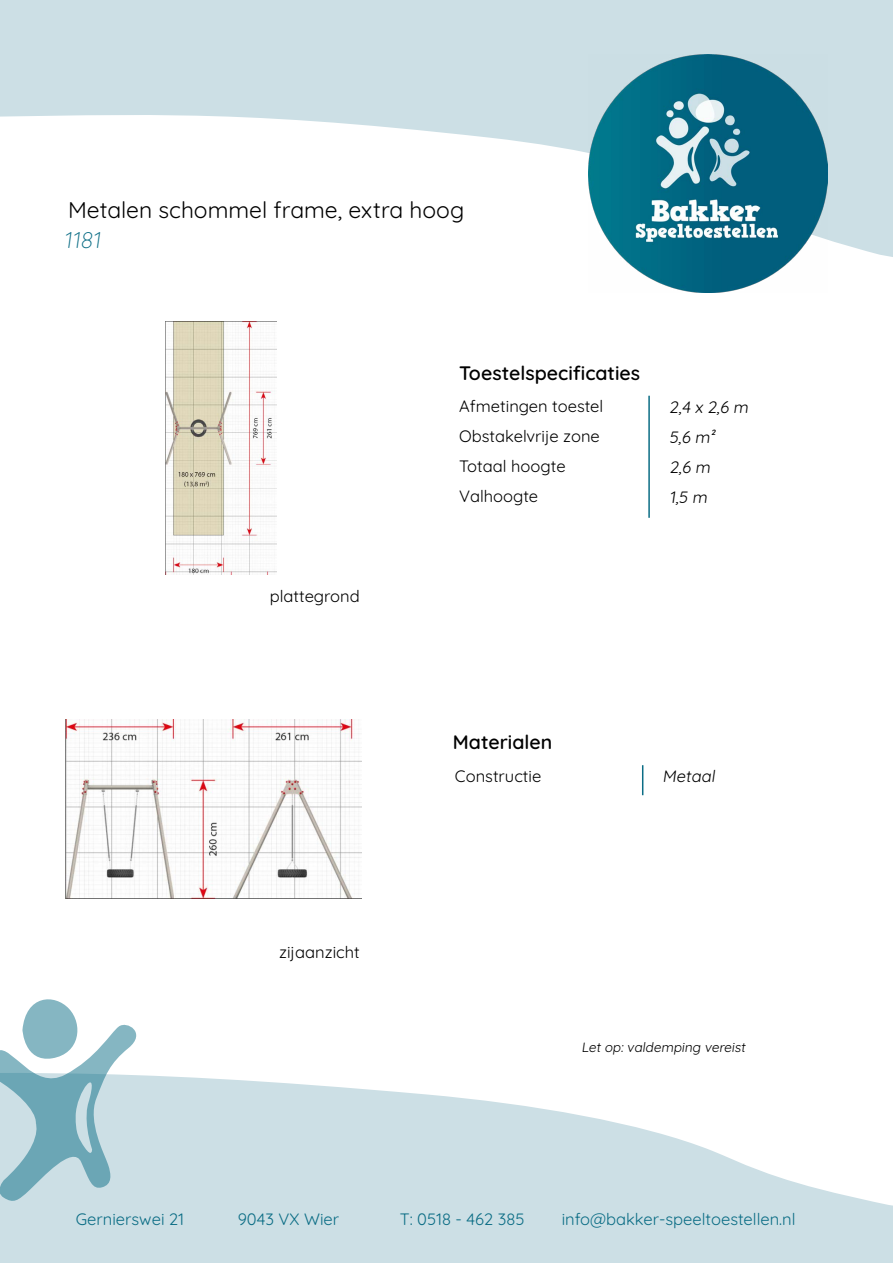
<style>
.page{position:relative;width:893px;height:1263px;background:#fff}
.page>*{position:absolute;margin:0;border:0;box-sizing:border-box;transform-origin:0 0}
.t1{font:22.8px "Quicksand";color:#000}
.t2{font:300 22.8px "Quicksand";color:#0b6d85}
.t3{font:600 19.5px "Quicksand";color:#000}
.t4{font:16.5px/30px "Quicksand";color:#000}
.t5{font:16.5px "Quicksand";color:#0b6d85}
.t6{font:13.5px "Quicksand";color:#000}
</style>
<div class="page">
<svg style="left:0;top:0;width:893px;height:257px;fill:#ccdfe5"></svg>
<img style="left:589px;top:54px;width:238px;height:238px">
<svg style="left:0;top:1075px;width:893px;height:188px;fill:#ccdfe5"></svg>
<svg style="left:0;top:999px;width:136px;height:202px"></svg>
<img style="left:166px;top:321px;width:111px;height:253px">
<img style="left:65px;top:719px;width:296px;height:180px">
<hr style="left:648px;top:396px;width:2px;height:122px;background:#0b6d85">
<hr style="left:642px;top:765px;width:1px;height:30px;background:#0b6d85">
<h1 class="t1" style="left:68px;top:193px;width:398px">Metalen schommel frame, extra hoog</h1>
<h1 class="t2" style="left:64px;top:222px;width:43px">1181</h1>
<p class="t4" style="left:270px;top:580px;width:91px">plattegrond</p>
<p class="t4" style="left:279px;top:936px;width:82px">zijaanzicht</p>
<p class="t3" style="left:459px;top:358px;width:182px">Toestelspecificaties</p>
<p class="t4" style="left:459px;top:390px;width:146px">Afmetingen toestel<br>Obstakelvrije zone<br>Totaal hoogte<br>Valhoogte</p>
<p class="t4" style="left:669px;top:390px;width:83px">2,4 x 2,6 m<br>5,6 m²<br>2,6 m<br>1,5 m</p>
<p class="t3" style="left:453px;top:727px;width:101px">Materialen</p>
<p class="t4" style="left:455px;top:759px;width:88px">Constructie</p>
<p class="t4" style="left:662px;top:759px;width:57px">Metaal</p>
<p class="t6" style="left:581px;top:1037px;width:168px">Let op: valdemping vereist</p>
<p class="t5" style="left:76px;top:1207px;width:110px">Gernierswei 21</p>
<p class="t5" style="left:238px;top:1207px;width:103px">9043 VX Wier</p>
<p class="t5" style="left:400px;top:1207px;width:126px">T: 0518 - 462 385</p>
<p class="t5" style="left:562px;top:1207px;width:235px">info@bakker-speeltoestellen.nl</p>
</div>
